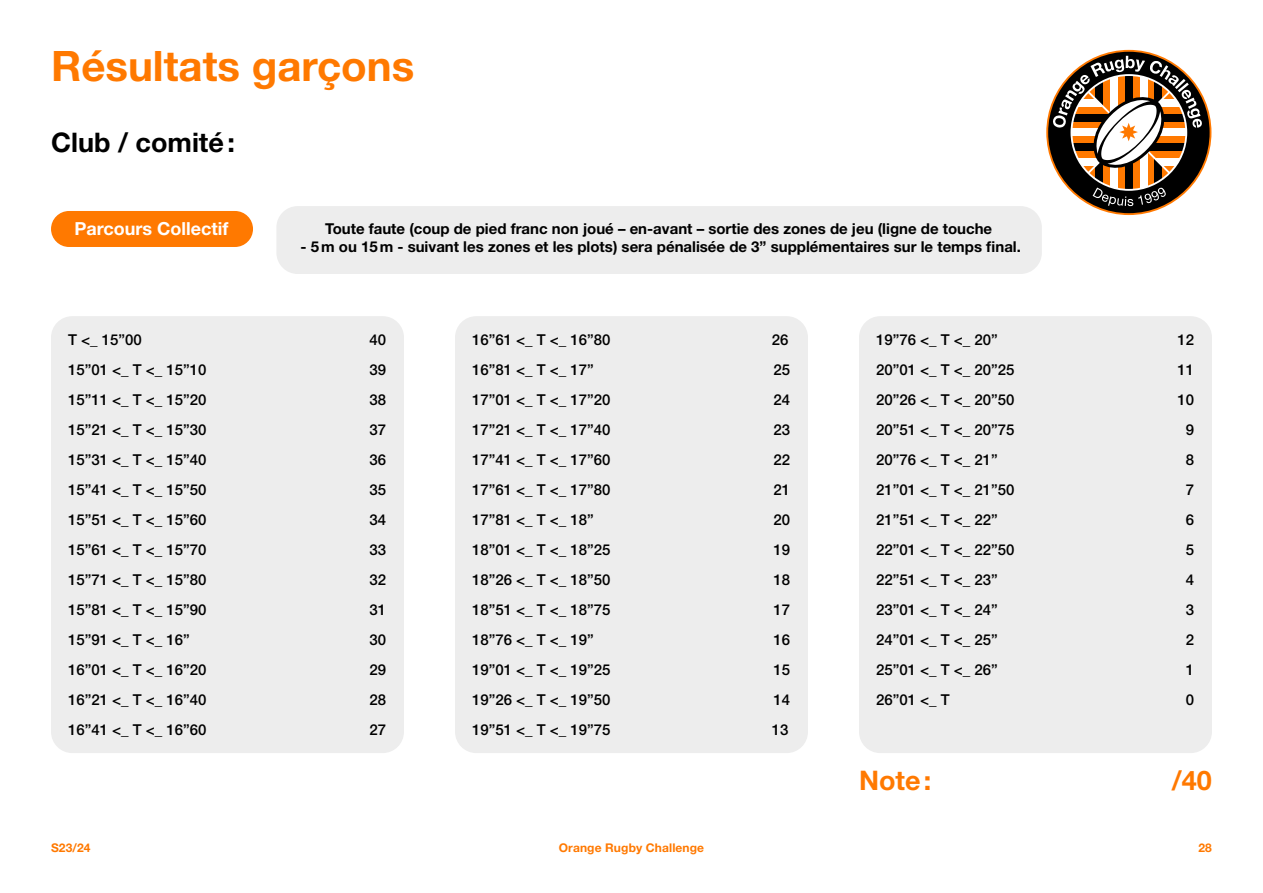
<style>
.page{position:relative;width:1263px;height:893px;background:#fff}
.page>*{position:absolute;margin:0;border:0;box-sizing:border-box;transform-origin:0 0}
.t1{font:700 42px "Helvetica Neue LT Pro";color:#ff7900}
.t2{font:700 27px "Helvetica Neue LT Pro";color:#000}
.t3{font:700 27px "Helvetica Neue LT Pro";color:#ff7900}
.t4{font:700 18px "Helvetica Neue LT Pro";color:#fff}
.t5{font:500 15px "Helvetica Neue LT Pro";color:#000}
.t6{font:700 15px "Helvetica Neue LT Pro";color:#000}
.t7{font:700 12px "Helvetica Neue LT Pro";letter-spacing:.01em;color:#ff7900}
</style>
<div class="page">
<div style="left:51px;top:316px;width:353px;height:437px;background:#ededed;border-radius:21px"></div>
<div style="left:455px;top:316px;width:353px;height:437px;background:#ededed;border-radius:21px"></div>
<div style="left:859px;top:316px;width:353px;height:437px;background:#ededed;border-radius:21px"></div>
<div style="left:51px;top:211px;width:202px;height:36px;background:#ff7900;border-radius:18px"></div>
<div style="left:276px;top:206px;width:766px;height:68px;background:#ededed;border-radius:21px"></div>
<svg style="left:1046px;top:50px;width:165px;height:165px"></svg>
<h1 class="t1" style="left:51px;top:40px;width:365px">Résultats garçons</h1>
<h2 class="t2" style="left:51px;top:125px;width:185px">Club / comité:</h2>
<p class="t4" style="left:75px;top:218px;width:155px">Parcours Collectif</p>
<p class="t6" style="left:325px;top:219px;width:668px">Toute faute (coup de pied franc non joué – en-avant – sortie des zones de jeu (ligne de touche</p>
<p class="t6" style="left:301px;top:237px;width:722px">- 5m ou 15m - suivant les zones et les plots) sera pénalisée de 3” supplémentaires sur le temps final.</p>
<p class="t5" style="left:68px;top:331px;width:75px">T &lt;_ 15”00</p>
<p class="t5" style="left:369px;top:331px;width:18px">40</p>
<p class="t5" style="left:68px;top:361px;width:140px">15”01 &lt;_ T &lt;_ 15”10</p>
<p class="t5" style="left:369px;top:361px;width:18px">39</p>
<p class="t5" style="left:68px;top:391px;width:140px">15”11 &lt;_ T &lt;_ 15”20</p>
<p class="t5" style="left:369px;top:391px;width:18px">38</p>
<p class="t5" style="left:68px;top:421px;width:140px">15”21 &lt;_ T &lt;_ 15”30</p>
<p class="t5" style="left:369px;top:421px;width:18px">37</p>
<p class="t5" style="left:68px;top:451px;width:140px">15”31 &lt;_ T &lt;_ 15”40</p>
<p class="t5" style="left:369px;top:451px;width:18px">36</p>
<p class="t5" style="left:68px;top:481px;width:140px">15”41 &lt;_ T &lt;_ 15”50</p>
<p class="t5" style="left:369px;top:481px;width:18px">35</p>
<p class="t5" style="left:68px;top:511px;width:140px">15”51 &lt;_ T &lt;_ 15”60</p>
<p class="t5" style="left:369px;top:511px;width:18px">34</p>
<p class="t5" style="left:68px;top:541px;width:140px">15”61 &lt;_ T &lt;_ 15”70</p>
<p class="t5" style="left:369px;top:541px;width:18px">33</p>
<p class="t5" style="left:68px;top:571px;width:140px">15”71 &lt;_ T &lt;_ 15”80</p>
<p class="t5" style="left:369px;top:571px;width:18px">32</p>
<p class="t5" style="left:68px;top:601px;width:140px">15”81 &lt;_ T &lt;_ 15”90</p>
<p class="t5" style="left:369px;top:601px;width:18px">31</p>
<p class="t5" style="left:68px;top:631px;width:123px">15”91 &lt;_ T &lt;_ 16”</p>
<p class="t5" style="left:369px;top:631px;width:18px">30</p>
<p class="t5" style="left:68px;top:661px;width:140px">16”01 &lt;_ T &lt;_ 16”20</p>
<p class="t5" style="left:369px;top:661px;width:18px">29</p>
<p class="t5" style="left:68px;top:691px;width:140px">16”21 &lt;_ T &lt;_ 16”40</p>
<p class="t5" style="left:369px;top:691px;width:18px">28</p>
<p class="t5" style="left:68px;top:721px;width:140px">16”41 &lt;_ T &lt;_ 16”60</p>
<p class="t5" style="left:369px;top:721px;width:18px">27</p>
<p class="t5" style="left:472px;top:331px;width:140px">16”61 &lt;_ T &lt;_ 16”80</p>
<p class="t5" style="left:772px;top:331px;width:18px">26</p>
<p class="t5" style="left:472px;top:361px;width:123px">16”81 &lt;_ T &lt;_ 17”</p>
<p class="t5" style="left:773px;top:361px;width:18px">25</p>
<p class="t5" style="left:472px;top:391px;width:140px">17”01 &lt;_ T &lt;_ 17”20</p>
<p class="t5" style="left:773px;top:391px;width:18px">24</p>
<p class="t5" style="left:472px;top:421px;width:140px">17”21 &lt;_ T &lt;_ 17”40</p>
<p class="t5" style="left:773px;top:421px;width:18px">23</p>
<p class="t5" style="left:472px;top:451px;width:140px">17”41 &lt;_ T &lt;_ 17”60</p>
<p class="t5" style="left:773px;top:451px;width:18px">22</p>
<p class="t5" style="left:472px;top:481px;width:140px">17”61 &lt;_ T &lt;_ 17”80</p>
<p class="t5" style="left:773px;top:481px;width:18px">21</p>
<p class="t5" style="left:472px;top:511px;width:123px">17”81 &lt;_ T &lt;_ 18”</p>
<p class="t5" style="left:773px;top:511px;width:18px">20</p>
<p class="t5" style="left:472px;top:541px;width:140px">18”01 &lt;_ T &lt;_ 18”25</p>
<p class="t5" style="left:773px;top:541px;width:18px">19</p>
<p class="t5" style="left:472px;top:571px;width:140px">18”26 &lt;_ T &lt;_ 18”50</p>
<p class="t5" style="left:773px;top:571px;width:18px">18</p>
<p class="t5" style="left:472px;top:601px;width:140px">18”51 &lt;_ T &lt;_ 18”75</p>
<p class="t5" style="left:773px;top:601px;width:18px">17</p>
<p class="t5" style="left:472px;top:631px;width:123px">18”76 &lt;_ T &lt;_ 19”</p>
<p class="t5" style="left:773px;top:631px;width:18px">16</p>
<p class="t5" style="left:472px;top:661px;width:140px">19”01 &lt;_ T &lt;_ 19”25</p>
<p class="t5" style="left:773px;top:661px;width:18px">15</p>
<p class="t5" style="left:472px;top:691px;width:140px">19”26 &lt;_ T &lt;_ 19”50</p>
<p class="t5" style="left:773px;top:691px;width:18px">14</p>
<p class="t5" style="left:472px;top:721px;width:140px">19”51 &lt;_ T &lt;_ 19”75</p>
<p class="t5" style="left:772px;top:721px;width:18px">13</p>
<p class="t5" style="left:876px;top:331px;width:123px">19”76 &lt;_ T &lt;_ 20”</p>
<p class="t5" style="left:1177px;top:331px;width:18px">12</p>
<p class="t5" style="left:876px;top:361px;width:140px">20”01 &lt;_ T &lt;_ 20”25</p>
<p class="t5" style="left:1177px;top:361px;width:18px">11</p>
<p class="t5" style="left:876px;top:391px;width:140px">20”26 &lt;_ T &lt;_ 20”50</p>
<p class="t5" style="left:1177px;top:391px;width:18px">10</p>
<p class="t5" style="left:876px;top:421px;width:140px">20”51 &lt;_ T &lt;_ 20”75</p>
<p class="t5" style="left:1186px;top:421px;width:10px">9</p>
<p class="t5" style="left:876px;top:451px;width:123px">20”76 &lt;_ T &lt;_ 21”</p>
<p class="t5" style="left:1186px;top:451px;width:10px">8</p>
<p class="t5" style="left:876px;top:481px;width:140px">21”01 &lt;_ T &lt;_ 21”50</p>
<p class="t5" style="left:1186px;top:481px;width:10px">7</p>
<p class="t5" style="left:876px;top:511px;width:123px">21”51 &lt;_ T &lt;_ 22”</p>
<p class="t5" style="left:1186px;top:511px;width:10px">6</p>
<p class="t5" style="left:876px;top:541px;width:140px">22”01 &lt;_ T &lt;_ 22”50</p>
<p class="t5" style="left:1186px;top:541px;width:10px">5</p>
<p class="t5" style="left:876px;top:571px;width:123px">22”51 &lt;_ T &lt;_ 23”</p>
<p class="t5" style="left:1186px;top:571px;width:10px">4</p>
<p class="t5" style="left:876px;top:601px;width:123px">23”01 &lt;_ T &lt;_ 24”</p>
<p class="t5" style="left:1186px;top:601px;width:10px">3</p>
<p class="t5" style="left:876px;top:631px;width:123px">24”01 &lt;_ T &lt;_ 25”</p>
<p class="t5" style="left:1186px;top:631px;width:10px">2</p>
<p class="t5" style="left:876px;top:661px;width:123px">25”01 &lt;_ T &lt;_ 26”</p>
<p class="t5" style="left:1186px;top:661px;width:10px">1</p>
<p class="t5" style="left:876px;top:691px;width:75px">26”01 &lt;_ T</p>
<p class="t5" style="left:1186px;top:691px;width:10px">0</p>
<h2 class="t3" style="left:859px;top:764px;width:74px">Note:</h2>
<h2 class="t3" style="left:1172px;top:764px;width:42px">/40</h2>
<p class="t7" style="left:51px;top:840px;width:41px">S23/24</p>
<p class="t7" style="left:559px;top:840px;width:147px">Orange Rugby Challenge</p>
<p class="t7" style="left:1198px;top:840px;width:15px">28</p>
</div>
